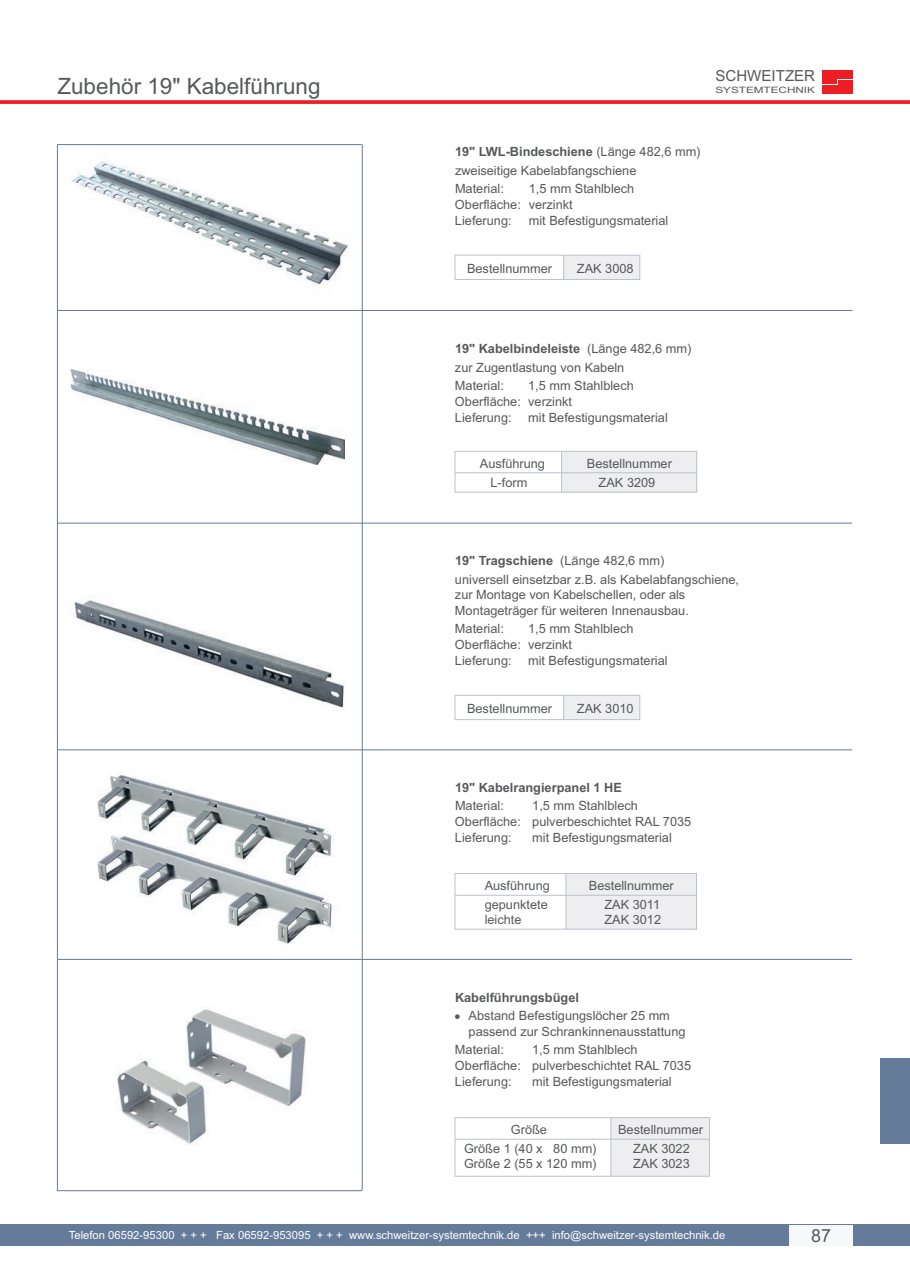
<style>
.page{position:relative;width:910px;height:1280px;background:#fff}
.page>*{position:absolute;margin:0;border:0;box-sizing:border-box;transform-origin:0 0}
.t1{font:22.5px "Arial";color:#57585a}
.t2{font:18px "Arial";color:#57585a}
.t3{font:15.3px "Arial";color:#57585a}
.t4{font:12.75px/15.6px "Arial";color:#57585a}
.t5{font:700 12.75px "Arial";color:#57585a}
.t6{font:11.25px "Arial";color:#fff}
.t7{font:8.7px "Arial";color:#57585a;scale:1.34 1}
.s1{font-weight:700}
</style>
<div class="page">
<div style="left:0;top:1225px;width:910px;height:21px;background:#647b99"></div>
<div style="left:789px;top:1225px;width:64px;height:21px;background:#f7f8f9"></div>
<hr style="left:0;top:101px;width:910px;height:2px;background:#ee1d23">
<div style="left:822px;top:85px;width:31px;height:8px;background:#ee1d23"></div>
<div style="left:822px;top:70px;width:31px;height:8px;background:#ee1d23"></div>
<div style="left:822px;top:78px;width:15px;height:6px;background:#ee1d23"></div>
<div style="left:838px;top:80px;width:15px;height:5px;background:#ee1d23"></div>
<div style="left:562px;top:451px;width:135px;height:41px;background:#eeeef1"></div>
<div style="left:455px;top:451px;width:242px;height:41px;border:1px solid #bdc1cb"></div>
<hr style="left:455px;top:472px;width:242px;height:1px;background:#bdc1cb">
<hr style="left:561px;top:451px;width:1px;height:41px;background:#bdc1cb">
<div style="left:564px;top:695px;width:76px;height:25px;background:#efeff2"></div>
<div style="left:455px;top:695px;width:185px;height:25px;border:1px solid #bdc1cb"></div>
<svg style="left:563px;top:695px;width:1px;height:24px"></svg>
<div style="left:564px;top:255px;width:76px;height:24px;background:#efeff2"></div>
<div style="left:455px;top:255px;width:185px;height:25px;border:1px solid #bdc1cb"></div>
<svg style="left:563px;top:255px;width:1px;height:24px"></svg>
<img style="left:56px;top:562px;width:306px;height:153px">
<img style="left:117px;top:1009px;width:189px;height:136px">
<img style="left:71px;top:160px;width:277px;height:126px">
<img style="left:56px;top:369px;width:289px;height:96px">
<hr style="left:57px;top:144px;width:305px;height:1px;background:#647b99">
<hr style="left:57px;top:523px;width:795px;height:1px;background:#647b99">
<hr style="left:57px;top:310px;width:796px;height:1px;background:#647b99">
<hr style="left:57px;top:1190px;width:305px;height:1px;background:#647b99">
<hr style="left:362px;top:145px;width:1px;height:1045px;background:#647b99">
<hr style="left:57px;top:145px;width:1px;height:1046px;background:#647b99">
<hr style="left:57px;top:959px;width:795px;height:1px;background:#647b99">
<div style="left:880px;top:1059px;width:30px;height:85px;background:#647b99"></div>
<div style="left:611px;top:1117px;width:99px;height:59px;background:#eeeef1"></div>
<div style="left:455px;top:1117px;width:255px;height:59px;border:1px solid #bdc1cb"></div>
<hr style="left:455px;top:1139px;width:254px;height:1px;background:#bdc1cb">
<hr style="left:610px;top:1118px;width:1px;height:58px;background:#bdc1cb">
<hr style="left:57px;top:749px;width:795px;height:1px;background:#647b99">
<div style="left:566px;top:873px;width:131px;height:56px;background:#eeeef1"></div>
<div style="left:455px;top:873px;width:242px;height:56px;border:1px solid #bdc1cb"></div>
<hr style="left:455px;top:895px;width:241px;height:1px;background:#bdc1cb">
<hr style="left:565px;top:874px;width:1px;height:55px;background:#bdc1cb">
<img style="left:97px;top:773px;width:238px;height:171px">
<h1 class="t1" style="left:57px;top:77px;width:265px">Zubehör 19" Kabelführung</h1>
<p class="t3" style="left:715px;top:70px;width:101px">SCHWEITZER</p>
<p class="t7" style="left:715px;top:87px;width:76px">SYSTEMTECHNIK</p>
<p class="t4" style="left:455px;top:144px;width:247px;line-height:18.5px"><span class="s1">19" LWL-Bindeschiene</span> (Länge 482,6 mm) zweiseitige Kabelabfangschiene<br>Material:</p>
<p class="t4" style="left:455px;top:182px;width:181px;text-indent:74px">1,5 mm Stahlblech<br>Oberfläche: verzinkt<br>Lieferung:</p>
<p class="t4" style="left:529px;top:214px;width:141px">mit Befestigungsmaterial</p>
<p class="t4" style="left:467px;top:261px;width:87px">Bestellnummer</p>
<p class="t4" style="left:577px;top:261px;width:58px">ZAK 3008</p>
<p class="t4" style="left:455px;top:341px;width:238px;line-height:18.5px"><span class="s1">19" Kabelbindeleiste</span> (Länge 482,6 mm) zur Zugentlastung von Kabeln<br>Material:</p>
<p class="t4" style="left:455px;top:379px;width:180px;text-indent:73px">1,5 mm Stahlblech<br>Oberfläche: verzinkt<br>Lieferung:</p>
<p class="t4" style="left:528px;top:411px;width:141px">mit Befestigungsmaterial</p>
<p class="t4" style="left:480px;top:457px;width:67px">Ausführung</p>
<p class="t4" style="left:587px;top:457px;width:87px">Bestellnummer</p>
<p class="t4" style="left:490px;top:476px;width:38px">L-form</p>
<p class="t4" style="left:599px;top:476px;width:58px">ZAK 3209</p>
<p class="t4" style="left:455px;top:553px;width:286px;line-height:18.5px"><span class="s1">19" Tragschiene</span> (Länge 482,6 mm)<br>universell einsetzbar z.B. als Kabelabfangschiene,</p>
<p class="t4" style="left:455px;top:588px;width:235px">zur Montage von Kabelschellen, oder als<br>Montageträger für weiteren Innenausbau.</p>
<p class="t4" style="left:455px;top:622px;width:50px">Material:</p>
<p class="t4" style="left:455px;top:622px;width:180px;text-indent:73px">1,5 mm Stahlblech<br>Oberfläche: verzinkt<br>Lieferung:</p>
<p class="t4" style="left:528px;top:654px;width:141px">mit Befestigungsmaterial</p>
<p class="t4" style="left:467px;top:701px;width:87px">Bestellnummer</p>
<p class="t4" style="left:577px;top:701px;width:58px">ZAK 3010</p>
<p class="t5" style="left:455px;top:782px;width:168px">19" Kabelrangierpanel 1 HE</p>
<p class="t4" style="left:455px;top:799px;width:50px">Material:</p>
<p class="t4" style="left:455px;top:799px;width:238px;text-indent:77px">1,5 mm Stahlblech<br>Oberfläche: pulverbeschichtet RAL 7035<br>Lieferung:</p>
<p class="t4" style="left:532px;top:830px;width:141px">mit Befestigungsmaterial</p>
<p class="t4" style="left:485px;top:879px;width:67px">Ausführung</p>
<p class="t4" style="left:589px;top:879px;width:87px">Bestellnummer</p>
<p class="t4" style="left:485px;top:897px;width:65px">gepunktete</p>
<p class="t4" style="left:604px;top:897px;width:57px">ZAK 3011</p>
<p class="t4" style="left:485px;top:913px;width:38px">leichte</p>
<p class="t4" style="left:604px;top:913px;width:58px">ZAK 3012</p>
<p class="t5" style="left:455px;top:992px;width:125px">Kabelführungsbügel</p>
<p class="t4" style="left:469px;top:1009px;width:218px">Abstand Befestigungslöcher 25 mm passend zur Schrankinnenausstattung</p>
<p class="t4" style="left:455px;top:1043px;width:50px">Material:</p>
<p class="t4" style="left:455px;top:1043px;width:238px;text-indent:77px">1,5 mm Stahlblech<br>Oberfläche: pulverbeschichtet RAL 7035<br>Lieferung:</p>
<p class="t4" style="left:532px;top:1075px;width:141px">mit Befestigungsmaterial</p>
<p class="t4" style="left:511px;top:1123px;width:38px">Größe</p>
<p class="t4" style="left:618px;top:1123px;width:87px">Bestellnummer</p>
<p class="t4" style="left:464px;top:1142px;width:134px">Größe 1 (40 x 80 mm)</p>
<p class="t4" style="left:633px;top:1142px;width:58px">ZAK 3022</p>
<p class="t4" style="left:464px;top:1157px;width:134px">Größe 2 (55 x 120 mm)</p>
<p class="t4" style="left:633px;top:1157px;width:58px">ZAK 3023</p>
<p class="t6" style="left:69px;top:1230px;width:658px">Telefon 06592-95300 + + + Fax 06592-953095 + + + www.schweitzer-systemtechnik.de +++ info@schweitzer-systemtechnik.de</p>
<h2 class="t2" style="left:811px;top:1228px;width:21px">87</h2>
</div>
